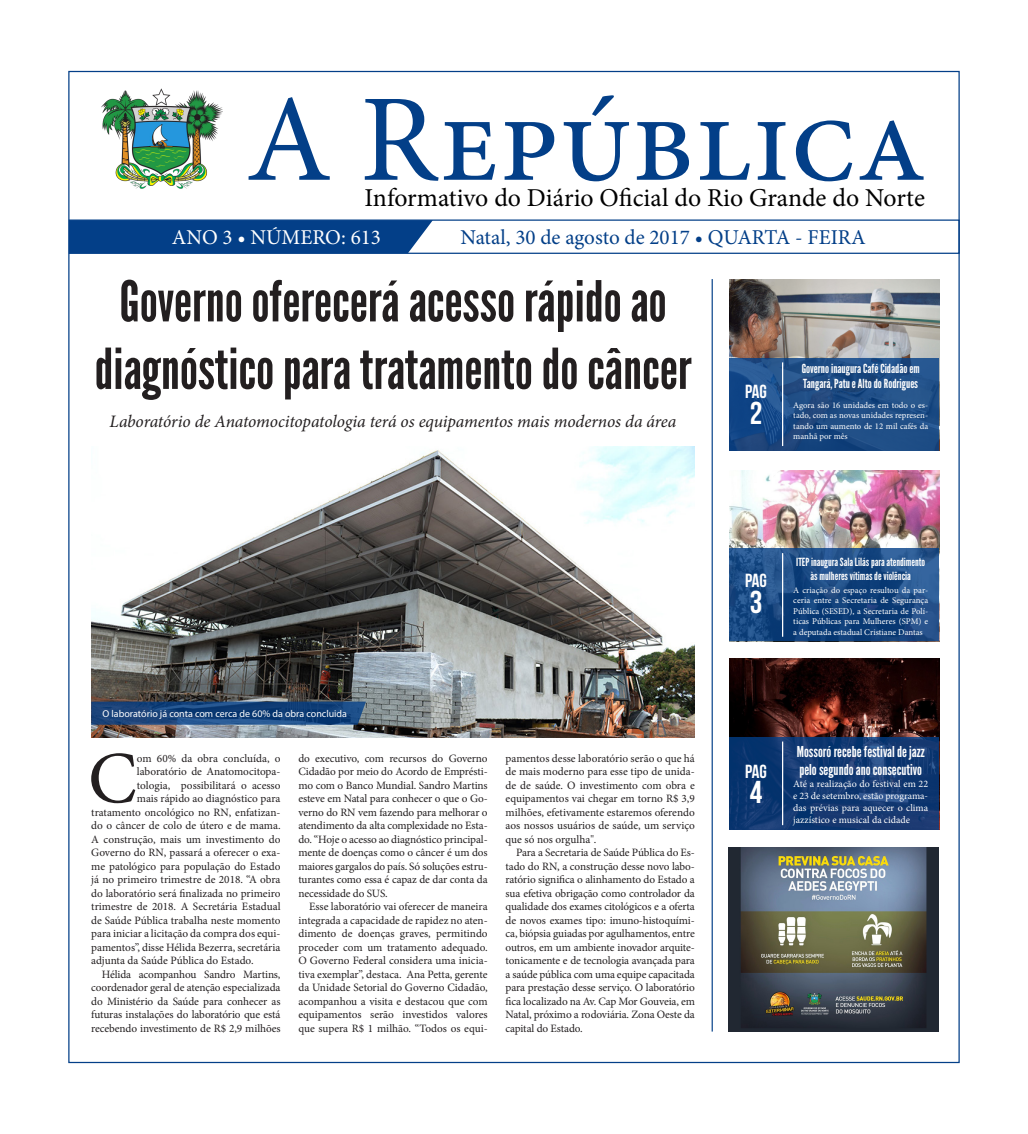
<style>
.page{position:relative;width:1028px;height:1134px;background:#fff}
.page>*{position:absolute;margin:0;border:0;box-sizing:border-box;transform-origin:0 0}
.t1{font:124.25px "Minion Pro";color:#033f88}
.Parágrafo_1__c_Capit{font:73.5px "Minion Pro";color:#231f20}
.Título_menor_central{font:56.25px/67.5px "League Gothic";color:#231f20;text-align:center}
.t2{font:31.62px "Bebas Neue";color:#fff}
.t3{font:25.75px "Minion Pro";color:#000}
.t4{font:21.12px "Minion Pro";color:#033f88}
.t5{font:21.12px "Minion Pro";color:#fff}
.t6{font:19px "Bebas Neue";letter-spacing:-.005em;color:#fff}
.Parágrafo_Básico_1{font:italic 17.5px "Minion Pro";letter-spacing:-.005em;color:#231f20}
.Titulo{font:15px "League Gothic";color:#fff}
.Titulo-2{font:12.5px/15px "League Gothic";color:#fff}
.Parágrafo_básico_2{font:11.25px/13.5px "Minion Pro";letter-spacing:-.005em;color:#231f20;text-align:justify}
.Parágrafo_1__c_Capit-2{font:11.25px "Minion Pro";color:#231f20}
.Titulo-3{font:11.25px/13.8px "League Gothic";color:#fff;text-align:center}
.t7{font:10px/12px "Minion Pro";color:#fff;text-align:justify}
.t8{font:10px "Myriad Pro";color:#fff}
.t9{font:8.75px/10.5px "Minion Pro";color:#fff;text-align:justify}
</style>
<div class="page">
<div style="left:69px;top:219px;width:890px;height:35px;border:1px solid #033f88"></div>
<div style="left:69px;top:220px;width:364px;height:33px;background:#033f88"></div>
<hr style="left:711px;top:279px;width:2px;height:752px;background:#033f88">
<img style="left:102px;top:88px;width:120px;height:100px">
<img style="left:729px;top:280px;width:210px;height:78px">
<img style="left:729px;top:470px;width:210px;height:79px">
<img style="left:729px;top:659px;width:210px;height:78px">
<svg style="left:729px;top:358px;width:210px;height:92px;background:#1d4c85"></svg>
<svg style="left:729px;top:549px;width:210px;height:92px;background:#194882"></svg>
<svg style="left:729px;top:737px;width:210px;height:92px;background:#113872"></svg>
<hr style="left:782px;top:362px;width:1px;height:84px;background:#fff">
<hr style="left:782px;top:553px;width:1px;height:84px;background:#fff">
<hr style="left:782px;top:741px;width:1px;height:84px;background:#fff">
<img style="left:728px;top:847px;width:210px;height:185px">
<img style="left:91px;top:446px;width:604px;height:291px">
<svg style="left:91px;top:702px;width:275px;height:23px;background:#18447c"></svg>
<p class="t1" style="left:246px;top:57px;width:682px">A República</p>
<p class="t3" style="left:364px;top:181px;width:562px">Informativo do Diário Oficial do Rio Grande do Norte</p>
<p class="t5" style="left:172px;top:223px;width:211px">ANO 3 • NÚMERO: 613</p>
<p class="t4" style="left:460px;top:223px;width:407px">Natal, 30 de agosto de 2017 • QUARTA - FEIRA</p>
<p class="Título_menor_central" style="left:94px;top:268px;width:598px">Governo oferecerá acesso rápido ao diagnóstico para tratamento do câncer</p>
<p class="Parágrafo_Básico_1" style="left:110px;top:409px;width:568px">Laboratório de Anatomocitopatologia terá os equipamentos mais modernos da área</p>
<p class="t8" style="left:103px;top:707px;width:246px">O laboratório já conta com cerca de 60% da obra concluida</p>
<p class="Parágrafo_1__c_Capit" style="left:88px;top:729px;width:50px">C</p>
<p class="Parágrafo_1__c_Capit-2" style="left:137px;top:750px;width:145px">om 60% da obra concluída, o</p>
<p class="Parágrafo_1__c_Capit-2" style="left:137px;top:764px;width:145px">laboratório de Anatomocitopa-</p>
<p class="Parágrafo_1__c_Capit-2" style="left:137px;top:777px;width:145px">tologia, possibilitará o acesso</p>
<p class="Parágrafo_1__c_Capit-2" style="left:137px;top:791px;width:145px">mais rápido ao diagnóstico para</p>
<p class="Parágrafo_1__c_Capit-2" style="left:91px;top:804px;width:191px">tratamento oncológico no RN, enfatizan-</p>
<p class="Parágrafo_1__c_Capit-2" style="left:91px;top:818px;width:191px">do o câncer de colo de útero e de mama.</p>
<p class="Parágrafo_1__c_Capit-2" style="left:91px;top:831px;width:191px">A construção, mais um investimento do</p>
<p class="Parágrafo_1__c_Capit-2" style="left:91px;top:845px;width:191px">Governo do RN, passará a oferecer o exa-</p>
<p class="Parágrafo_1__c_Capit-2" style="left:91px;top:858px;width:191px">me patológico para população do Estado</p>
<p class="Parágrafo_1__c_Capit-2" style="left:91px;top:872px;width:191px">já no primeiro trimestre de 2018. “A obra</p>
<p class="Parágrafo_1__c_Capit-2" style="left:91px;top:885px;width:191px">do laboratório será finalizada no primeiro</p>
<p class="Parágrafo_1__c_Capit-2" style="left:91px;top:899px;width:191px">trimestre de 2018. A Secretária Estadual</p>
<p class="Parágrafo_1__c_Capit-2" style="left:91px;top:912px;width:191px">de Saúde Pública trabalha neste momento</p>
<p class="Parágrafo_1__c_Capit-2" style="left:91px;top:926px;width:191px">para iniciar a licitação da compra dos equi-</p>
<p class="Parágrafo_1__c_Capit-2" style="left:91px;top:939px;width:191px">pamentos”, disse Hélida Bezerra, secretária</p>
<p class="Parágrafo_1__c_Capit-2" style="left:91px;top:953px;width:164px">adjunta da Saúde Pública do Estado.</p>
<p class="Parágrafo_básico_2" style="left:91px;top:967px;width:191px;text-indent:11px">Hélida acompanhou Sandro Martins, coordenador geral de atenção especializada do Ministério da Saúde para conhecer as futuras instalações do laboratório que está recebendo investimento de R$ 2,9 milhões</p>
<p class="Parágrafo_básico_2" style="left:298px;top:751px;width:191px">do executivo, com recursos do Governo Cidadão por meio do Acordo de Emprésti&shy;mo com o Banco Mundial. Sandro Martins esteve em Natal para conhecer o que o Go&shy;verno do RN vem fazendo para melhorar o atendimento da alta complexidade no Esta&shy;do. “Hoje o acesso ao diagnóstico principal&shy;mente de doenças como o câncer é um dos maiores gargalos do país. Só soluções estru&shy;turantes como essa é capaz de dar conta da necessidade do SUS.</p>
<p class="Parágrafo_básico_2" style="left:298px;top:900px;width:191px;text-indent:11px">Esse laboratório vai oferecer de maneira integrada a capacidade de rapidez no aten&shy;dimento de doenças graves, permitindo proceder com um tratamento adequado.<br>O Governo Federal considera uma inicia&shy;tiva exemplar”, destaca. Ana Petta, gerente da Unidade Setorial do Governo Cidadão, acompanhou a visita e destacou que com equipamentos serão investidos valores que supera R$ 1 milhão. “Todos os equi-</p>
<p class="Parágrafo_básico_2" style="left:505px;top:751px;width:191px">pamentos desse laboratório serão o que há de mais moderno para esse tipo de unida&shy;de de saúde. O investimento com obra e equipamentos vai chegar em torno R$ 3,9 milhões, efetivamente estaremos oferendo aos nossos usuários de saúde, um serviço que só nos orgulha".</p>
<p class="Parágrafo_básico_2" style="left:505px;top:846px;width:191px;text-indent:11px">Para a Secretaria de Saúde Pública do Es&shy;tado do RN, a construção desse novo labo&shy;ratório significa o alinhamento do Estado a sua efetiva obrigação como controlador da qualidade dos exames citológicos e a oferta de novos exames tipo: imuno-histoquími&shy;ca, biópsia guiadas por agulhamentos, entre outros, em um ambiente inovador arquite&shy;tonicamente e de tecnologia avançada para a saúde pública com uma equipe capacitada para prestação desse serviço. O laboratório fica localizado na Av. Cap Mor Gouveia, em Natal, próximo a rodoviária. Zona Oeste da capital do Estado.</p>
<p class="t6" style="left:745px;top:381px;width:23px">PAG</p>
<p class="t2" style="left:749px;top:396px;width:14px">2</p>
<p class="Titulo-2" style="left:801px;top:362px;width:119px">Governo inaugura Café Cidadão em<br>Tangará, Patu e Alto do Rodrigues</p>
<p class="t9" style="left:793px;top:400px;width:136px">Agora são 16 unidades em todo o es&shy;tado, com as novas unidades represen&shy;tando um aumento de 12 mil cafés da manhã por mês</p>
<p class="t6" style="left:745px;top:570px;width:23px">PAG</p>
<p class="t2" style="left:749px;top:585px;width:14px">3</p>
<p class="Titulo-3" style="left:796px;top:555px;width:130px">ITEP inaugura Sala Lilás para atendimento às mulheres vítimas de violência</p>
<p class="t9" style="left:793px;top:585px;width:136px">A criação do espaço resultou da par&shy;ceria entre a Secretaria de Segurança Pública (SESED), a Secretaria de Polí&shy;ticas Públicas para Mulheres (SPM) e a deputada estadual Cristiane Dantas</p>
<p class="Titulo" style="left:797px;top:743px;width:129px">Mossoró recebe festival de jazz</p>
<p class="t6" style="left:745px;top:760px;width:23px">PAG</p>
<p class="Titulo" style="left:799px;top:761px;width:124px">pelo segundo ano consecutivo</p>
<p class="t2" style="left:749px;top:775px;width:14px">4</p>
<p class="t7" style="left:793px;top:777px;width:136px">Até a realização do festival em 22 e 23 de setembro, estão programa&shy;das prévias para aquecer o clima jazzístico e musical da cidade</p>
</div>
